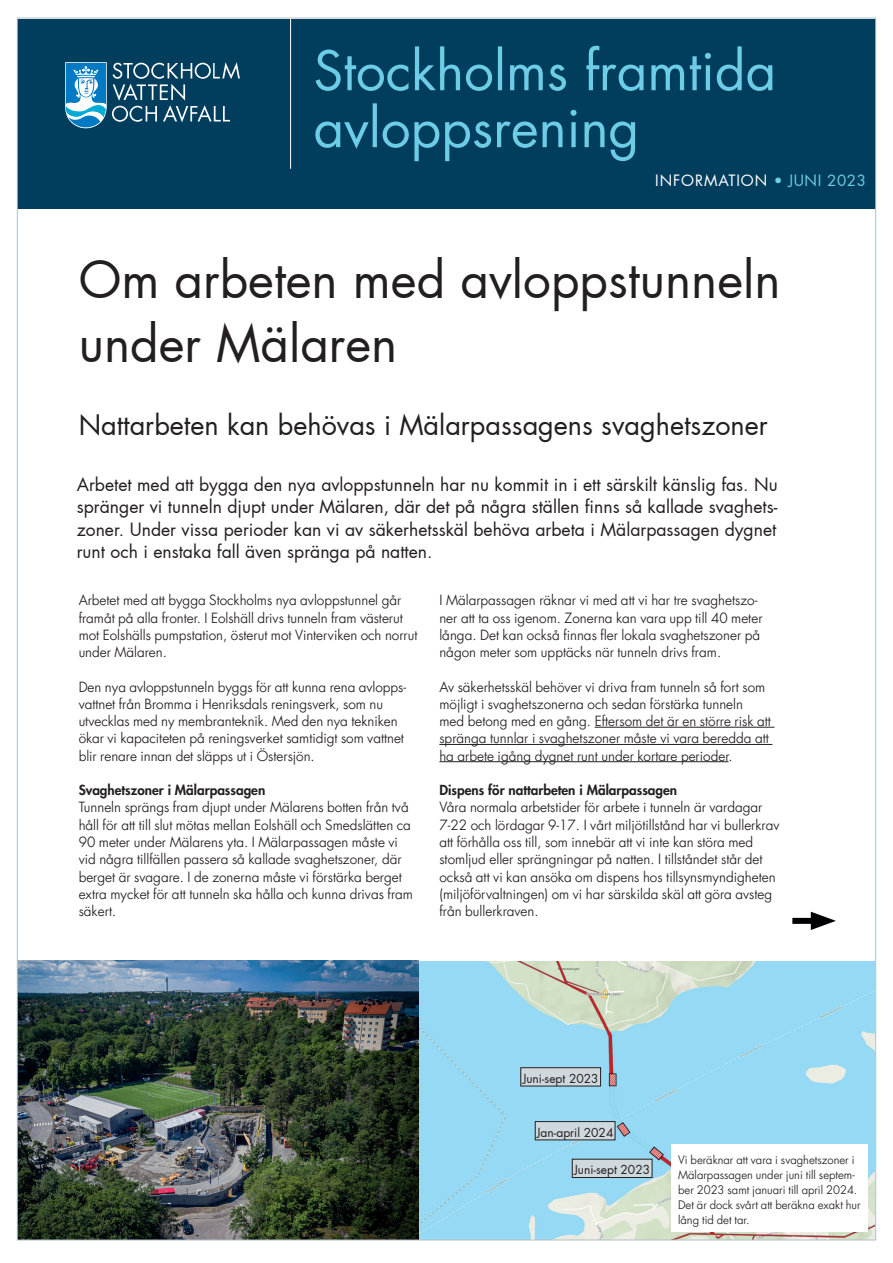
<style>
.page{position:relative;width:893px;height:1263px;background:#fff}
.page>*{position:absolute;margin:0;border:0;box-sizing:border-box;transform-origin:0 0}
.t1{font:49.5px/64.5px "Futura";color:#231f20}
.t2{font:27px "Futura";color:#231f20}
.t3{font:17.55px/22.5px "Futura";color:#231f20;text-align:justify}
.t4{font:15px "Futura";letter-spacing:.06em;color:#fff}
.t5{font:13.5px/17.2px "Futura L Tfor SVOA Sm Lt";color:#231f20}
.t6{font:800 13.5px "Futura LT Pro";color:#231f20}
.t7{font:12px "Futura";color:#231f20}
.t8{font:11.25px/15px "Futura L Tfor SVOA Sm Lt";color:#231f20}
.s1{color:#6fcee7}
</style>
<div class="page">
<img style="left:19px;top:961px;width:855px;height:277px">
<div style="left:17px;top:19px;width:859px;height:189px;background:#013d5d"></div>
<svg style="left:65px;top:62px;width:175px;height:66px"></svg>
<hr style="left:290px;top:0;width:1px;height:169px;background:#fff">
<svg style="left:315px;top:103px;width:320px;height:58px"></svg>
<svg style="left:316px;top:46px;width:456px;height:45px"></svg>
<hr style="left:595px;top:727px;width:179px;height:1px;background:#231f20">
<hr style="left:439px;top:744px;width:333px;height:1px;background:#231f20">
<hr style="left:439px;top:761px;width:289px;height:1px;background:#231f20">
<div style="left:521px;top:1068px;width:80px;height:18px;background:#cfd8dd"></div>
<div style="left:520px;top:1067px;width:81px;height:19px;border:1px solid #231f20"></div>
<div style="left:572px;top:1159px;width:80px;height:18px;background:#cfd8dd"></div>
<div style="left:572px;top:1159px;width:80px;height:19px;border:1px solid #231f20"></div>
<div style="left:535px;top:1121px;width:80px;height:19px;background:#cfd8dd"></div>
<div style="left:535px;top:1121px;width:80px;height:19px;border:1px solid #231f20"></div>
<div style="left:671px;top:1144px;width:197px;height:88px;background:#fff"></div>
<div style="left:792px;top:918px;width:29px;height:6px;background:#000003"></div>
<svg style="left:811px;top:912px;width:25px;height:18px"></svg>
<p class="t4" style="left:655px;top:171px;width:212px">INFORMATION <span class="s1">• JUNI 2023</span></p>
<h1 class="t1" style="left:79px;top:248px;width:703px">Om arbeten med avloppstunneln under Mälaren</h1>
<h2 class="t2" style="left:79px;top:408px;width:691px">Nattarbeten kan behövas i Mälarpassagens svaghetszoner</h2>
<p class="t3" style="left:77px;top:473px;width:702px">Arbetet med att bygga den nya avloppstunneln har nu kommit in i ett särskilt känslig fas. Nu spränger vi tunneln djupt under Mälaren, där det på några ställen finns så kallade svaghets&shy;zoner. Under vissa perioder kan vi av säkerhetsskäl behöva arbeta i Mälarpassagen dygnet runt och i enstaka fall även spränga på natten.</p>
<p class="t5" style="left:79px;top:592px;width:340px">Arbetet med att bygga Stockholms nya avloppstunnel går framåt på alla fronter. I Eolshäll drivs tunneln fram västerut mot Eolshälls pumpstation, österut mot Vinterviken och norrut under Mälaren.</p>
<p class="t5" style="left:79px;top:678px;width:329px">Den nya avloppstunneln byggs för att kunna rena avlopps&shy;vattnet från Bromma i Henriksdals reningsverk, som nu utvecklas med ny membranteknik. Med den nya tekniken ökar vi kapaciteten på reningsverket samtidigt som vattnet blir renare innan det släpps ut i Östersjön.</p>
<p class="t6" style="left:79px;top:780px;width:188px">Svaghetszoner i Mälarpassagen</p>
<p class="t5" style="left:79px;top:799px;width:336px">Tunneln sprängs fram djupt under Mälarens botten från två håll för att till slut mötas mellan Eolshäll och Smedslätten ca 90 meter under Mälarens yta. I Mälarpassagen måste vi vid några tillfällen passera så kallade svaghetszoner, där berget är svagare. I de zonerna måste vi förstärka berget extra mycket för att tunneln ska hålla och kunna drivas fram säkert.</p>
<p class="t5" style="left:439px;top:592px;width:325px">I Mälarpassagen räknar vi med att vi har tre svaghetszo&shy;ner att ta oss igenom. Zonerna kan vara upp till 40 meter långa. Det kan också finnas fler lokala svaghetszoner på någon meter som upptäcks när tunneln drivs fram.</p>
<p class="t5" style="left:439px;top:678px;width:333px">Av säkerhetsskäl behöver vi driva fram tunneln så fort som möjligt i svaghetszonerna och sedan förstärka tunneln med betong med en gång. Eftersom det är en större risk att spränga tunnlar i svaghetszoner måste vi vara beredda att ha arbete igång dygnet runt under kortare perioder.</p>
<p class="t6" style="left:439px;top:780px;width:239px">Dispens för nattarbeten i Mälarpassagen</p>
<p class="t5" style="left:439px;top:799px;width:342px">Våra normala arbetstider för arbete i tunneln är vardagar 7-22 och lördagar 9-17. I vårt miljötillstånd har vi bullerkrav att förhålla oss till, som innebär att vi inte kan störa med stomljud eller sprängningar på natten. I tillståndet står det också att vi kan ansöka om dispens hos tillsynsmyndigheten (miljöförvaltningen) om vi har särskilda skäl att göra avsteg från bullerkraven.</p>
<p class="t7" style="left:523px;top:1071px;width:77px">Juni-sept 2023</p>
<p class="t7" style="left:537px;top:1125px;width:78px">Jan-april 2024</p>
<p class="t7" style="left:574px;top:1162px;width:77px">Juni-sept 2023</p>
<p class="t8" style="left:678px;top:1153px;width:184px">Vi beräknar att vara i svaghetszoner i Mälarpassagen under juni till septem&shy;ber 2023 samt januari till april 2024.<br>Det är dock svårt att beräkna exakt hur lång tid det tar.</p>
</div>
